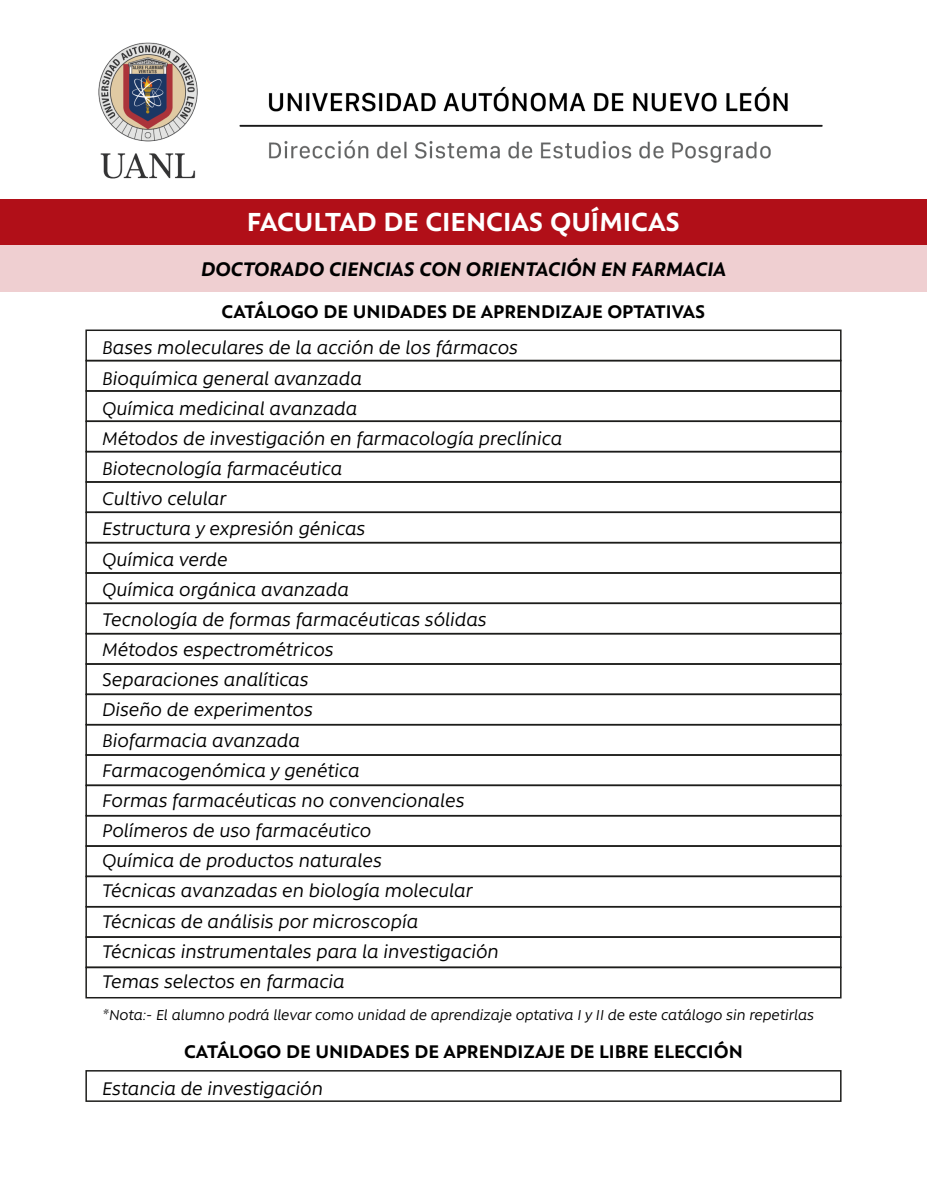
<style>
.page{position:relative;width:927px;height:1197px;background:#fff}
.page>*{position:absolute;margin:0;border:0;box-sizing:border-box;transform-origin:0 0}
.t1{font:700 30px "Rawson Pro";color:#fff}
.t2{font:italic 700 22.5px "Rawson Pro";color:#000}
.t3{font:italic 21px/30.2px "Rawson Pro";color:#000}
.t4{font:700 21px "Rawson Pro";color:#000}
.t5{font:italic 16.5px "Rawson Pro";color:#000}
</style>
<div class="page">
<div style="left:85px;top:966px;width:756px;height:32px;border:2px solid #1d1d1b"></div>
<div style="left:85px;top:906px;width:756px;height:31px;border:2px solid #1d1d1b"></div>
<div style="left:85px;top:572px;width:756px;height:32px;border:2px solid #1d1d1b"></div>
<div style="left:85px;top:693px;width:756px;height:32px;border:2px solid #1d1d1b"></div>
<div style="left:85px;top:936px;width:756px;height:32px;border:2px solid #1d1d1b"></div>
<div style="left:85px;top:481px;width:756px;height:32px;border:2px solid #1d1d1b"></div>
<div style="left:85px;top:633px;width:756px;height:31px;border:2px solid #1d1d1b"></div>
<div style="left:85px;top:784px;width:756px;height:32px;border:2px solid #1d1d1b"></div>
<div style="left:85px;top:754px;width:756px;height:32px;border:2px solid #1d1d1b"></div>
<div style="left:85px;top:845px;width:756px;height:32px;border:2px solid #1d1d1b"></div>
<div style="left:85px;top:329px;width:756px;height:32px;border:2px solid #1d1d1b"></div>
<img style="left:98px;top:42px;width:725px;height:137px">
<div style="left:85px;top:360px;width:756px;height:32px;border:2px solid #1d1d1b"></div>
<div style="left:85px;top:1070px;width:756px;height:31px;border:2px solid #1d1d1b"></div>
<div style="left:85px;top:390px;width:756px;height:32px;border:2px solid #1d1d1b"></div>
<div style="left:85px;top:420px;width:756px;height:32px;border:2px solid #1d1d1b"></div>
<div style="left:85px;top:511px;width:756px;height:32px;border:2px solid #1d1d1b"></div>
<div style="left:85px;top:542px;width:756px;height:31px;border:2px solid #1d1d1b"></div>
<div style="left:85px;top:663px;width:756px;height:32px;border:2px solid #1d1d1b"></div>
<div style="left:0;top:199px;width:927px;height:46px;background:#b10f18"></div>
<div style="left:0;top:245px;width:927px;height:47px;background:#efcfd1"></div>
<h1 class="t1" style="left:247px;top:204px;width:435px">FACULTAD DE CIENCIAS QUÍMICAS</h1>
<p class="t2" style="left:201px;top:256px;width:526px">DOCTORADO CIENCIAS CON ORIENTACIÓN EN FARMACIA</p>
<p class="t4" style="left:221px;top:299px;width:485px">CATÁLOGO DE UNIDADES DE APRENDIZAJE OPTATIVAS</p>
<p class="t3" style="left:102px;top:333px;width:461px">Bases moleculares de la acción de los fármacos<br>Bioquímica general avanzada<br>Química medicinal avanzada<br>Métodos de investigación en farmacología preclínica<br>Biotecnología farmacéutica<br>Cultivo celular<br>Estructura y expresión génicas<br>Química verde<br>Química orgánica avanzada<br>Tecnología de formas farmacéuticas sólidas<br>Métodos espectrométricos<br>Separaciones analíticas<br>Diseño de experimentos<br>Biofarmacia avanzada<br>Farmacogenómica y genética<br>Formas farmacéuticas no convencionales<br>Polímeros de uso farmacéutico<br>Química de productos naturales<br>Técnicas avanzadas en biología molecular<br>Técnicas de análisis por microscopía<br>Técnicas instrumentales para la investigación<br>Temas selectos en farmacia</p>
<p class="t5" style="left:102px;top:1006px;width:713px">*Nota:- El alumno podrá llevar como unidad de aprendizaje optativa I y II de este catálogo sin repetirlas</p>
<p class="t4" style="left:184px;top:1039px;width:560px">CATÁLOGO DE UNIDADES DE APRENDIZAJE DE LIBRE ELECCIÓN</p>
<p class="t3" style="left:102px;top:1073px;width:222px">Estancia de investigación</p>
</div>
